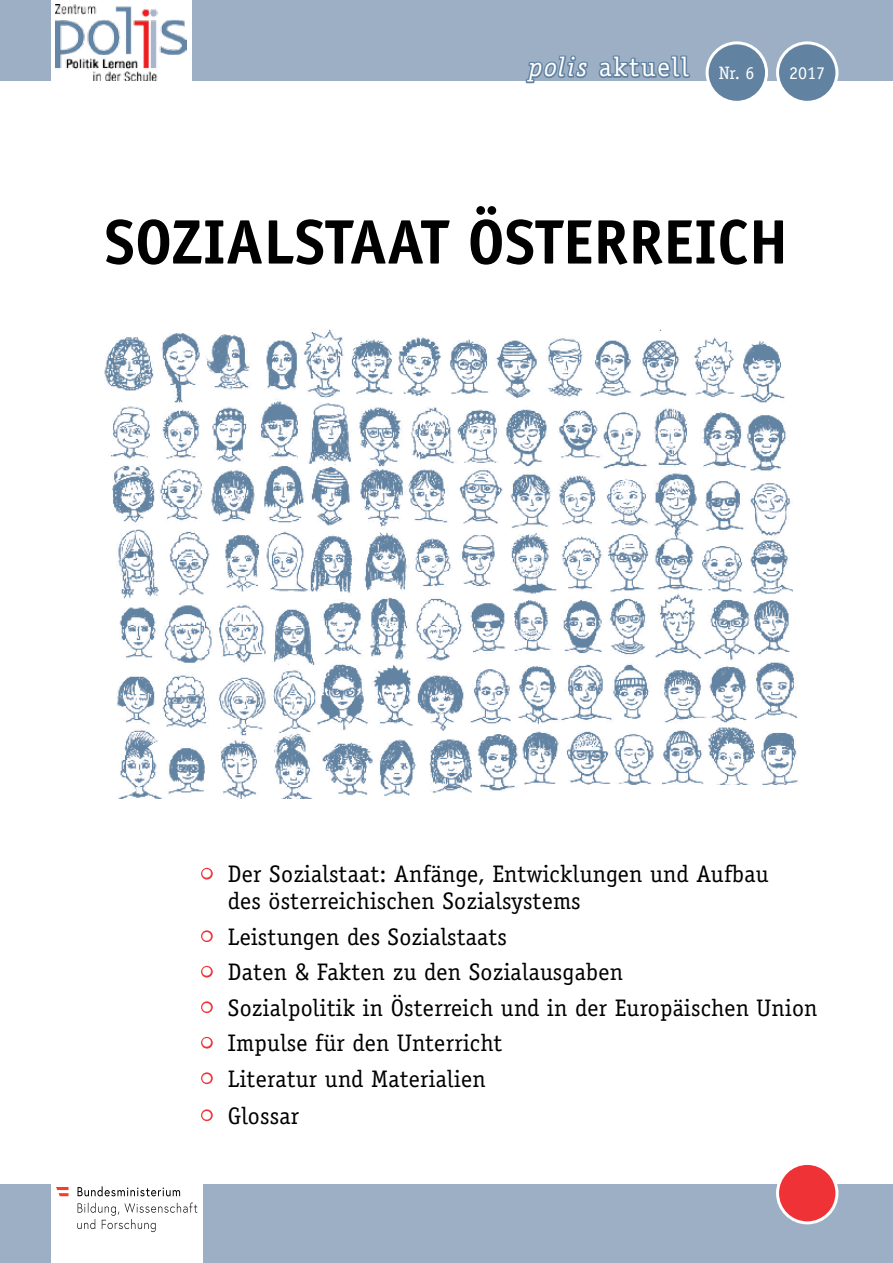
<style>
.page{position:relative;width:893px;height:1263px;background:#fff}
.page>*{position:absolute;margin:0;border:0;box-sizing:border-box;transform-origin:0 0}
.t1{font:700 63px "Officina Sans Std";color:#000}
.t2{font:27px "Officina Serif Std";letter-spacing:.07em;color:#fff}
.t3{font:24px/27px "Officina Serif Std";letter-spacing:.01em;color:#000}
.t4{font:18px "Officina Serif Std";color:#fff}
.s1{font-style:italic}
.s2{color:#fff}
</style>
<div class="page">
<div style="left:0;top:0;width:50px;height:81px;background:#9dafc4"></div>
<div style="left:203px;top:1184px;width:690px;height:79px;background:#9dafc4"></div>
<div style="left:192px;top:0;width:701px;height:81px;background:#9dafc4"></div>
<div style="left:777px;top:43px;width:60px;height:59px;background:#6183a1;border-radius:50%"></div>
<div style="left:776px;top:41px;width:62px;height:63px;border:3px solid #fff;border-radius:50%"></div>
<div style="left:707px;top:43px;width:59px;height:59px;background:#6183a1;border-radius:50%"></div>
<div style="left:706px;top:41px;width:62px;height:63px;border:3px solid #fff;border-radius:50%"></div>
<svg style="left:525px;top:55px;width:63px;height:29px"></svg>
<svg style="left:598px;top:55px;width:93px;height:24px"></svg>
<div style="left:0;top:1184px;width:50px;height:79px;background:#9dafc4"></div>
<div style="left:777px;top:1163px;width:60px;height:60px;background:#ee3235;border-radius:50%"></div>
<div style="left:776px;top:1162px;width:62px;height:62px;border:3px solid #fff;border-radius:50%"></div>
<svg style="left:77px;top:1202px;width:120px;height:30px"></svg>
<svg style="left:78px;top:1186px;width:102px;height:10px"></svg>
<svg style="left:56px;top:1187px;width:13px;height:9px"></svg>
<img style="left:56px;top:5px;width:131px;height:76px">
<div style="left:201px;top:868px;width:12px;height:11px;border:3px solid #ee3235;border-radius:50%"></div>
<div style="left:201px;top:930px;width:12px;height:12px;border:3px solid #ee3235;border-radius:50%"></div>
<div style="left:201px;top:966px;width:12px;height:11px;border:3px solid #ee3235;border-radius:50%"></div>
<div style="left:201px;top:1001px;width:12px;height:12px;border:3px solid #ee3235;border-radius:50%"></div>
<div style="left:201px;top:1037px;width:12px;height:11px;border:3px solid #ee3235;border-radius:50%"></div>
<div style="left:201px;top:1072px;width:12px;height:12px;border:3px solid #ee3235;border-radius:50%"></div>
<div style="left:201px;top:1109px;width:12px;height:12px;border:3px solid #ee3235;border-radius:50%"></div>
<img style="left:104px;top:329px;width:694px;height:469px">
<div style="left:530px;top:785px;width:299px;height:32px;background:#fff"></div>
<p class="t2" style="left:529px;top:51px;width:227px"><span class="s1">polis</span> aktuell <sub>Nr.</sub> <sub>6</sub></p>
<p class="t4" style="left:789px;top:62px;width:37px">2017</p>
<h1 class="t1" style="left:105px;top:203px;width:685px">SOZIALSTAAT ÖSTERREICH</h1>
<p class="t3" style="left:228px;top:861px;width:542px;text-indent:-27px"><span class="s2">•</span> Der Sozialstaat: Anfänge, Entwicklungen und Aufbau des österreichischen Sozialsystems</p>
<p class="t3" style="left:201px;top:923px;width:307px"><span class="s2">•</span> Leistungen des Sozialstaats</p>
<p class="t3" style="left:201px;top:959px;width:424px"><span class="s2">•</span> Daten &amp; Fakten zu den Sozialausgaben</p>
<p class="t3" style="left:201px;top:994px;width:618px"><span class="s2">•</span> Sozialpolitik in Österreich und in der Europäischen Union</p>
<p class="t3" style="left:201px;top:1030px;width:303px"><span class="s2">•</span> Impulse für den Unterricht</p>
<p class="t3" style="left:201px;top:1065px;width:286px"><span class="s2">•</span> Literatur und Materialien</p>
<p class="t3" style="left:201px;top:1102px;width:100px"><span class="s2">•</span> Glossar</p>
</div>
